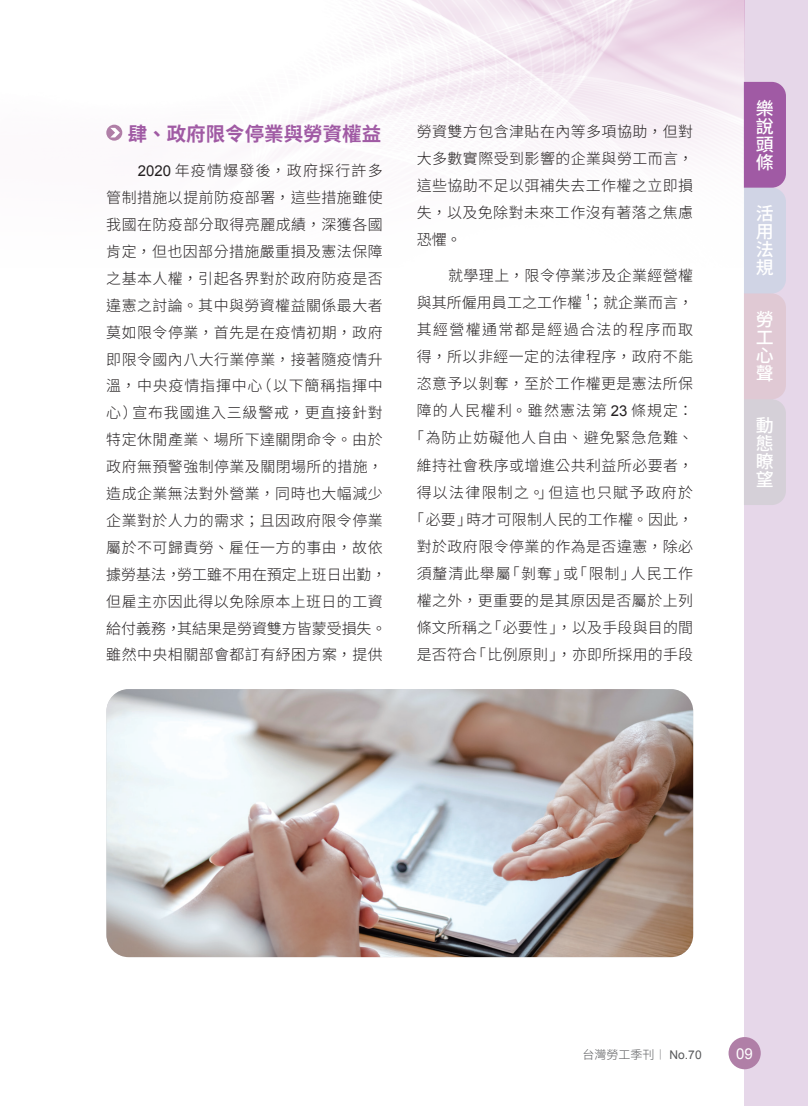
<style>
.page{position:relative;width:808px;height:1106px;background:#fff}
.page>*{position:absolute;margin:0;border:0;box-sizing:border-box;transform-origin:0 0}
.壹{font:700 19.5px "Noto Sans CJ Ktc";color:#a05aa4}
.t1{font:500 18px/18px "Noto Sans CJ Ktc";color:#fff;text-align:justify}
.N內文{font:300 15px/26.8px "Noto Sans CJ Ktc";letter-spacing:.03em;color:#231f20}
.N內文-2{font:300 15px/27.2px "Noto Sans CJ Ktc";letter-spacing:.005em;color:#231f20;text-align:right}
.t2{font:15px "Arial";color:#fff}
.t3{font:300 12px "Noto Sans CJ Ktc";color:#57585a}
.N內文-3{font:8.7px "Arial";color:#231f20}
.s1{font-family:"Arial";font-weight:400}
.s2{font-family:"Adobe Ming Std"}
</style>
<div class="page">
<div style="left:744px;top:0;width:64px;height:1106px;background:#e6d7e9"></div>
<img style="left:110px;top:0;width:634px;height:188px">
<svg style="left:744px;top:82px;width:42px;height:423px;background:#c9b2cd"></svg>
<div style="left:728px;top:1037px;width:33px;height:32px;background:#b07fa7;border-radius:50%"></div>
<svg style="left:106px;top:125px;width:16px;height:16px"></svg>
<svg style="left:110px;top:128px;width:10px;height:9px"></svg>
<img style="left:106px;top:689px;width:587px;height:268px">
<p class="壹" style="left:128px;top:122px;width:255px">肆、政府限令停業與勞資權益</p>
<p class="N內文" style="left:106px;top:157px;width:282px;text-indent:32px"><span class="s1">2020</span> 年疫情爆發後，政府採行許多管制措施以提前防疫部署，這些措施雖使我國在防疫部分取得亮麗成績，深獲各國肯定，但也因部分措施嚴重損及憲法保障之基本人權，引起各界對於政府防疫是否違憲之討論。其中與勞資權益關係最大者莫如限令停業，首先是在疫情初期，政府即限令國內八大行業停業，接著隨疫情升溫，中央疫情指揮中心（以下簡稱指揮中心）宣布我國進入三級警戒，更直接針對特定休閒產業、場所下達關閉命令。由於政府無預警強制停業及關閉場所的措施，造成企業無法對外營業，同時也大幅減少企業對於人力的需求；且因政府限令停業屬於不可歸責勞、雇任一方的事由，故依據勞基法，勞工雖不用在預定上班日出勤，但雇主亦因此得以免除原本上班日的工資給付義務，其結果是勞資雙方皆蒙受損失。雖然中央相關部會都訂有紓困方案，提供</p>
<p class="N內文" style="left:417px;top:118px;width:278px;text-align:justify">勞資雙方包含津貼在內等多項協助，但對大多數實際受到影響的企業與勞工而言，這些協助不足以弭補失去工作權之立即損失，以及免除對未來工作沒有著落之焦慮恐懼。</p>
<p class="N內文-2" style="left:417px;top:262px;width:278px">就學理上，限令停業涉及企業經營權<br>與其所僱用員工之工作權；就企業而言，</p>
<p class="N內文-3" style="left:586px;top:292px;width:6px">1</p>
<p class="N內文" style="left:409px;top:316px;width:285px;text-align:center">其經營權通常都是經過合法的程序而取得，所以非經一定的法律程序，政府不能恣意予以剝奪，至於工作權更是憲法所保障的人民權利。雖然憲法第 <span class="s1">23</span> 條規定：「為防止妨礙他人自由、避免緊急危難、維持社會秩序或增進公共利益所必要者，得以法律限制之。」但這也只賦予政府於「必要」時才可限制人民的工作權。因此，對於政府限令停業的作為是否違憲，除必須釐清此舉屬「剝奪」或「限制」人民工作權之外，更重要的是其原因是否屬於上列條文所稱之「必要性」，以及手段與目的間是否符合「比例原則」，亦即所採用的手段</p>
<p class="t1" style="left:756px;top:99px;width:19px">樂說頭條</p>
<p class="t1" style="left:756px;top:205px;width:19px">活用法規</p>
<p class="t1" style="left:756px;top:311px;width:19px">勞工心聲</p>
<p class="t1" style="left:756px;top:417px;width:19px">動態瞭望</p>
<p class="t3" style="left:583px;top:1047px;width:121px">台灣勞工季刊<span class="s2">｜</span> <span class="s1">No.70</span></p>
<p class="t2" style="left:736px;top:1043px;width:18px">09</p>
</div>
